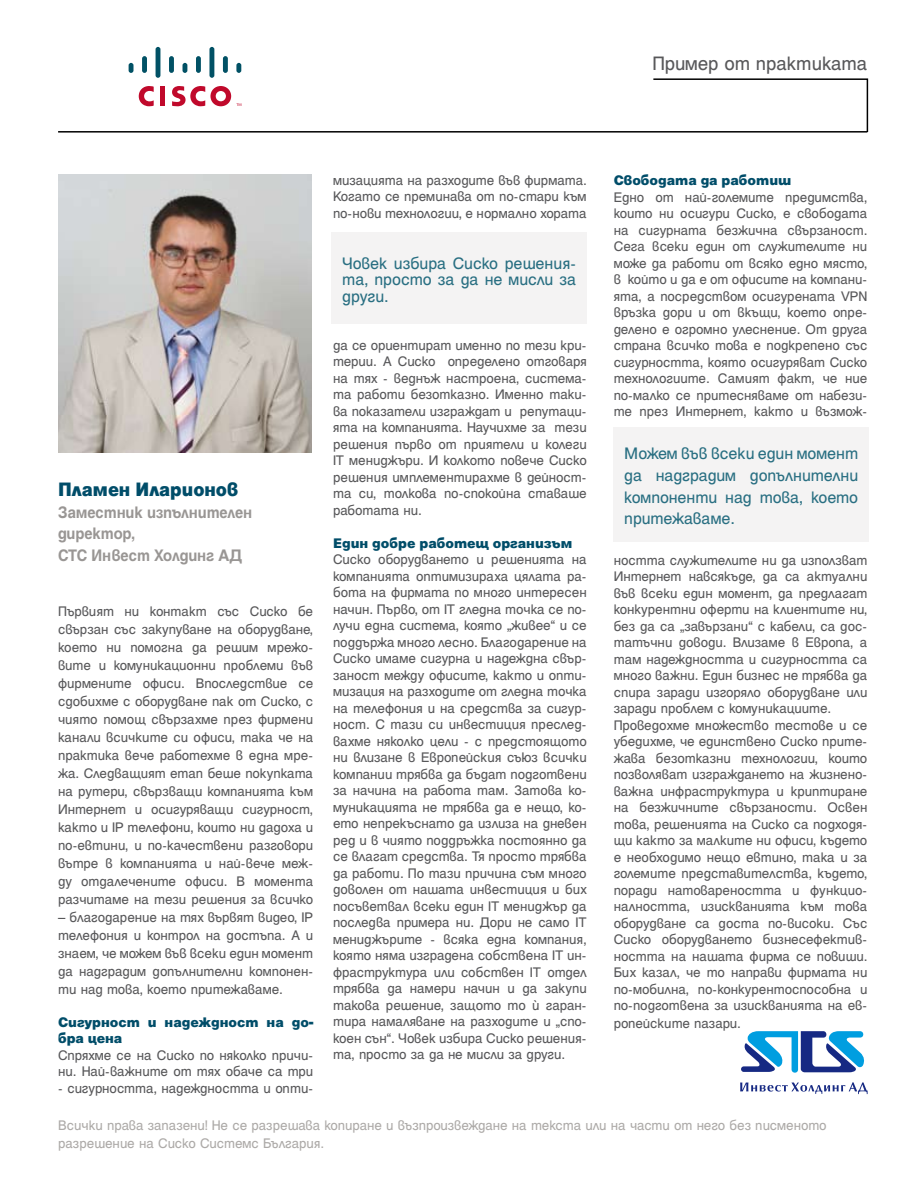
<style>
.page{position:relative;width:918px;height:1188px;background:#fff}
.page>*{position:absolute;margin:0;border:0;box-sizing:border-box;transform-origin:0 0}
.t1{font:21px "Helen Bg";letter-spacing:-.01em;color:#58585a}
.t2{font:900 21px "Helen Bg";color:#004d69;scale:.93 1}
.t3{font:18px/21.6px "Helen Bg";letter-spacing:-.005em;color:#296f82;text-align:justify}
.t4{font:700 18px/21.6px "Helen Bg";letter-spacing:-.01em;color:#999694;scale:.93 1}
.t5{font:15px/16.5px "Helen Bg";color:#58585a;text-align:justify}
.t6{font:15px/18px "Helen Bg";letter-spacing:-.005em;color:#adaaa8}
.t7{font:900 15px/16.5px "Helen Bg";color:#004d69}
</style>
<div class="page">
<div style="left:160px;top:86px;width:5px;height:20px;background:#c0092b"></div>
<svg style="left:139px;top:86px;width:15px;height:20px"></svg>
<div style="left:129px;top:63px;width:5px;height:10px;background:#015165;border-radius:2px"></div>
<div style="left:142px;top:56px;width:5px;height:17px;background:#015165;border-radius:2px"></div>
<hr style="left:156px;top:47px;width:4px;height:31px;background:#015165;border-radius:2px">
<div style="left:169px;top:56px;width:5px;height:17px;background:#015165;border-radius:2px"></div>
<hr style="left:183px;top:63px;width:4px;height:10px;background:#015165;border-radius:2px">
<div style="left:196px;top:56px;width:5px;height:17px;background:#015165;border-radius:2px"></div>
<div style="left:209px;top:47px;width:5px;height:31px;background:#015165;border-radius:2px"></div>
<div style="left:223px;top:56px;width:5px;height:17px;background:#015165;border-radius:2px"></div>
<div style="left:236px;top:63px;width:5px;height:10px;background:#015165;border-radius:2px"></div>
<svg style="left:172px;top:86px;width:69px;height:20px"></svg>
<img style="left:58px;top:174px;width:254px;height:278px">
<hr style="left:58px;top:131px;width:809px;height:2px;background:#000">
<svg style="left:652px;top:78px;width:217px;height:55px"></svg>
<div style="left:614px;top:427px;width:255px;height:115px;background:#f4f3f3"></div>
<div style="left:332px;top:232px;width:255px;height:92px;background:#f4f3f3"></div>
<svg style="left:741px;top:1031px;width:124px;height:42px"></svg>
<svg style="left:740px;top:1082px;width:127px;height:12px"></svg>
<h1 class="t1" style="left:653px;top:52px;width:216px">Пример от практиката</h1>
<h1 class="t2" style="left:58px;top:477px;width:195px">Пламен Иларионов</h1>
<p class="t4" style="left:58px;top:501px;width:210px">Заместник изпълнителен директор,<br>СТС Инвест Холдинг АД</p>
<p class="t5" style="left:58px;top:602px;width:257px;line-height:18px">Първият ни контакт със Сиско бе свързан със закупуване на оборудване, което ни помогна да решим мрежо&shy;вите и комуникационни проблеми във фирмените офиси. Впоследствие се сдобихме с оборудване пак от Сиско, с чиято помощ свързахме през фирмени канали всичките си офиси, така че на практика вече работехме в една мре&shy;жа. Следващият етап беше покупката на рутери, свързващи компанията към Интернет и осигуряващи сигурност, както и IP телефони, които ни дадоха и по-евтини, и по-качествени разговори вътре в компанията и най-вече меж&shy;ду отдалечените офиси. В момента разчитаме на тези решения за всичко</p>
<p class="t5" style="left:58px;top:908px;width:257px;line-height:18px">– благодарение на тях вървят видео, IP телефония и контрол на достъпа. А и знаем, че можем във всеки един момент да надградим допълнителни компонен&shy;ти над това, което притежаваме.</p>
<p class="t7" style="left:58px;top:1013px;width:257px">Сигурност и надеждност на до&shy;бра цена</p>
<p class="t5" style="left:58px;top:1046px;width:257px">Спряхме се на Сиско по няколко причи&shy;ни. Най-важните от тях обаче са три</p>
<p class="t5" style="left:58px;top:1079px;width:257px">- сигурността, надеждността и опти-</p>
<p class="t5" style="left:333px;top:171px;width:255px">мизацията на разходите във фирмата.<br>Когато се преминава от по-стари към по-нови технологии, е нормално хората</p>
<p class="t3" style="left:342px;top:254px;width:235px;line-height:16.5px">Човек избира Сиско решения&shy;та, просто за да не мисли за други.</p>
<p class="t5" style="left:333px;top:336px;width:255px">да се ориентират именно по тези кри&shy;терии. А Сиско определено отговаря на тях - веднъж настроена, система&shy;та работи безотказно. Именно таки&shy;ва показатели изграждат и репутаци&shy;ята на компанията. Научихме за тези решения първо от приятели и колеги IT мениджъри. И колкото повече Сиско решения имплементирахме в дейност&shy;та си, толкова по-спокойна ставаше работата ни.</p>
<p class="t7" style="left:333px;top:534px;width:241px">Един добре работещ организъм</p>
<p class="t5" style="left:333px;top:551px;width:255px">Сиско оборудването и решенията на компанията оптимизираха цялата ра&shy;бота на фирмата по много интересен начин. Първо, от IT гледна точка се по&shy;лучи една система, която „живее” и се поддържа много лесно. Благодарение на Сиско имаме сигурна и надеждна свър&shy;заност между офисите, както и опти&shy;мизация на разходите от гледна точка на телефония и на средства за сигур&shy;ност. С тази си инвестиция преслед&shy;вахме няколко цели - с предстоящото ни влизане в Европейския съюз всички компании трябва да бъдат подготвени за начина на работа там. Затова ко&shy;муникацията не трябва да е нещо, ко&shy;ето непрекъснато да излиза на дневен ред и в чиято поддръжка постоянно да се влагат средства. Тя просто трябва да работи. По тази причина съм много доволен от нашата инвестиция и бих посъветвал всеки един IT мениджър да последва примера ни. Дори не само IT мениджърите - всяка една компания, която няма изградена собствена IT ин&shy;фраструктура или собствен IT отдел трябва да намери начин и да закупи такова решение, защото то ґ гаран&shy;тира намаляване на разходите и „спо&shy;коен сън”. Човек избира Сиско решения&shy;та, просто за да не мисли за други.</p>
<p class="t7" style="left:614px;top:172px;width:179px">Свободата да работиш</p>
<p class="t5" style="left:614px;top:188px;width:255px">Едно от най-големите предимства, които ни осигури Сиско, е свободата на сигурната безжична свързаност.<br>Сега всеки един от служителите ни може да работи от всяко едно място, в който и да е от офисите на компани&shy;ята, а посредством осигурената VPN връзка дори и от вкъщи, което опре&shy;делено е огромно улеснение. От друга страна всичко това е подкрепено със сигурността, която осигуряват Сиско технологиите. Самият факт, че ние по-малко се притесняваме от набези&shy;те през Интернет, както и възмож-</p>
<p class="t3" style="left:624px;top:443px;width:235px">Можем във всеки един момент да надградим допълнителни компоненти над това, което притежаваме.</p>
<p class="t5" style="left:614px;top:551px;width:255px;text-align:left">ността служителите ни да използват Интернет навсякъде, да са актуални във всеки един момент, да предлагат конкурентни оферти на клиентите ни, без да са “завързани” с кабели, са дос&shy;татъчни доводи. Влизаме в Европа, а там надеждността и сигурността са много важни. Един бизнес не трябва да спира заради изгоряло оборудване или заради проблем с комуникациите.<br>Проведохме множество тестове и се убедихме, че единствено Сиско прите&shy;жава безотказни технологии, които позволяват изграждането на жизнено&shy;важна инфраструктура и криптиране на безжичните свързаности. Освен това, решенията на Сиско са подходя&shy;щи както за малките ни офиси, където е необходимо нещо евтино, така и за големите представителства, където, поради натовареността и функцио&shy;налността, изискванията към това оборудване са доста по-високи. Със Сиско оборудването бизнесефектив&shy;ността на нашата фирма се повиши.<br>Бих казал, че то направи фирмата ни по-мобилна, по-конкурентоспособна и по-подготвена за изискванията на ев-</p>
<p class="t5" style="left:614px;top:1015px;width:129px">ропейските пазари.</p>
<p class="t6" style="left:58px;top:1116px;width:770px">Всички права запазени! Не се разрешава копиране и възпроизвеждане на текста или на части от него без писменото разрешение на Сиско Системс България.</p>
</div>
